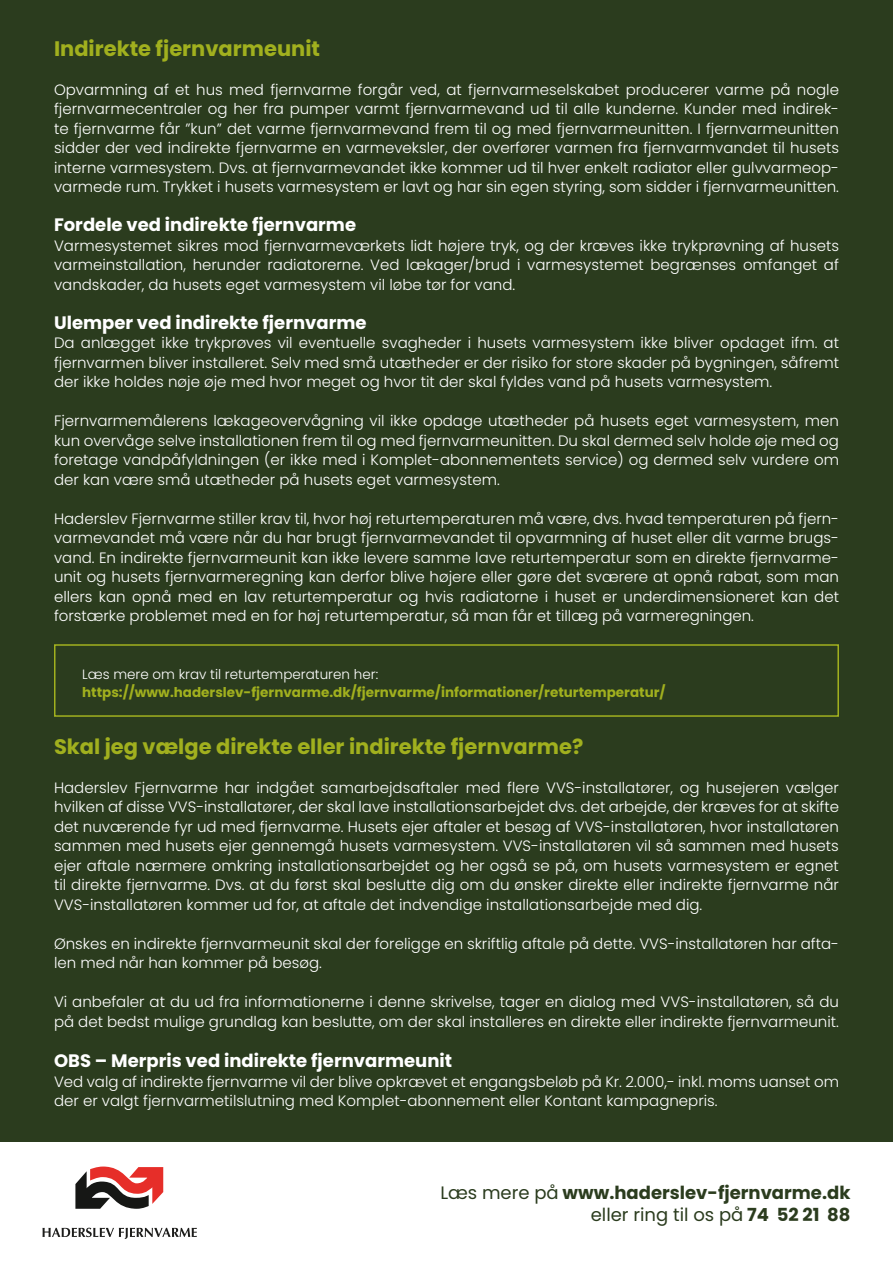
<style>
.page{position:relative;width:893px;height:1263px;background:#fff}
.page>*{position:absolute;margin:0;border:0;box-sizing:border-box;transform-origin:0 0}
.t1{font:700 21px "Poppins";color:#a1b01e}
.t2{font:700 18px "Poppins";color:#fff}
.t3{font:700 18px "Poppins";color:#2b3c1e}
.t4{font:18px "Poppins";color:#2b3c1e}
.t5{font:300 15px/19.5px "Poppins";color:#fff;text-align:justify}
.t6{font:700 13.5px "Poppins";color:#a1b01e}
.t7{font:300 13.5px "Poppins";color:#fff}
.s1{font-weight:400}
.s2{font-weight:700}
</style>
<div class="page">
<div style="left:0;top:0;width:893px;height:1141px;background:#2b3c1e"></div>
<svg style="left:75px;top:1166px;width:88px;height:43px"></svg>
<svg style="left:43px;top:1228px;width:154px;height:11px"></svg>
<div style="left:54px;top:644px;width:785px;height:73px;border:2px solid #a1b01e"></div>
<p class="t1" style="left:54px;top:36px;width:268px">Indirekte fjernvarmeunit</p>
<p class="t5" style="left:54px;top:80px;width:786px">Opvarmning af et hus med fjernvarme forgår ved, at fjernvarmeselskabet producerer varme på nogle fjernvarmecentraler og her fra pumper varmt fjernvarmevand ud til alle kunderne. Kunder med indirek&shy;te fjernvarme får ”kun” det varme fjernvarmevand frem til og med fjernvarmeunitten. I fjernvarmeunitten sidder der ved indirekte fjernvarme en varmeveksler, der overfører varmen fra fjernvarmvandet til husets interne varmesystem. Dvs. at fjernvarmevandet ikke kommer ud til hver enkelt radiator eller gulvvarmeop&shy;varmede rum. Trykket i husets varmesystem er lavt og har sin egen styring, som sidder i fjernvarmeunitten.</p>
<p class="t2" style="left:54px;top:215px;width:304px">Fordele ved indirekte fjernvarme</p>
<p class="t5" style="left:54px;top:236px;width:786px">Varmesystemet sikres mod fjernvarmeværkets lidt højere tryk, og der kræves ikke trykprøvning af husets varmeinstallation, herunder radiatorerne. Ved lækager/brud i varmesystemet begrænses omfanget af vandskader, da husets eget varmesystem vil løbe tør for vand.</p>
<p class="t2" style="left:54px;top:312px;width:314px">Ulemper ved indirekte fjernvarme</p>
<p class="t5" style="left:54px;top:333px;width:786px">Da anlægget ikke trykprøves vil eventuelle svagheder i husets varmesystem ikke bliver opdaget ifm. at fjernvarmen bliver installeret. Selv med små utætheder er der risiko for store skader på bygningen, såfremt der ikke holdes nøje øje med hvor meget og hvor tit der skal fyldes vand på husets varmesystem.</p>
<p class="t5" style="left:54px;top:411px;width:786px">Fjernvarmemålerens lækageovervågning vil ikke opdage utætheder på husets eget varmesystem, men kun overvåge selve installationen frem til og med fjernvarmeunitten. Du skal dermed selv holde øje med og foretage vandpåfyldningen (er ikke med i Komplet-abonnementets service) og dermed selv vurdere om der kan være små utætheder på husets eget varmesystem.</p>
<p class="t5" style="left:54px;top:509px;width:786px">Haderslev Fjernvarme stiller krav til, hvor høj returtemperaturen må være, dvs. hvad temperaturen på fjern&shy;varmevandet må være når du har brugt fjernvarmevandet til opvarmning af huset eller dit varme brugs&shy;vand. En indirekte fjernvarmeunit kan ikke levere samme lave returtemperatur som en direkte fjernvarme&shy;unit og husets fjernvarmeregning kan derfor blive højere eller gøre det sværere at opnå rabat, som man ellers kan opnå med en lav returtemperatur og hvis radiatorne i huset er underdimensioneret kan det forstærke problemet med en for høj returtemperatur, så man får et tillæg på varmeregningen.</p>
<p class="t7" style="left:82px;top:666px;width:298px">Læs mere om krav til returtemperaturen her:</p>
<p class="t6" style="left:82px;top:684px;width:585px">https://www.haderslev-fjernvarme.dk/fjernvarme/informationer/returtemperatur/</p>
<p class="t1" style="left:54px;top:734px;width:531px">Skal jeg vælge direkte eller indirekte fjernvarme?</p>
<p class="t5" style="left:54px;top:778px;width:786px">Haderslev Fjernvarme har indgået samarbejdsaftaler med flere VVS-installatører, og husejeren vælger hvilken af disse VVS-installatører, der skal lave installationsarbejdet dvs. det arbejde, der kræves for at skifte det nuværende fyr ud med fjernvarme. Husets ejer aftaler et besøg af VVS-installatøren, hvor installatøren sammen med husets ejer gennemgå husets varmesystem. VVS-installatøren vil så sammen med husets ejer aftale nærmere omkring installationsarbejdet og her også se på, om husets varmesystem er egnet til direkte fjernvarme. Dvs. at du først skal beslutte dig om du ønsker direkte eller indirekte fjernvarme når VVS-installatøren kommer ud for, at aftale det indvendige installationsarbejde med dig.</p>
<p class="t5" style="left:54px;top:934px;width:786px">Ønskes en indirekte fjernvarmeunit skal der foreligge en skriftlig aftale på dette. VVS-installatøren har afta&shy;len med når han kommer på besøg.</p>
<p class="t5" style="left:54px;top:992px;width:786px">Vi anbefaler at du ud fra informationerne i denne skrivelse, tager en dialog med VVS-installatøren, så du på det bedst mulige grundlag kan beslutte, om der skal installeres en direkte eller indirekte fjernvarmeunit.</p>
<p class="t2" style="left:54px;top:1050px;width:400px">OBS – Merpris ved indirekte fjernvarmeunit</p>
<p class="t5" style="left:54px;top:1072px;width:786px">Ved valg af indirekte fjernvarme vil der blive opkrævet et engangsbeløb på Kr. 2.000,- inkl. moms uanset om der er valgt fjernvarmetilslutning med Komplet-abonnement eller Kontant kampagnepris.</p>
<p class="t3" style="left:440px;top:1182px;width:412px"><span class="s1">Læs mere på</span> www.haderslev-fjernvarme.dk</p>
<p class="t4" style="left:591px;top:1204px;width:261px">eller ring til os på <span class="s2">74 52 21 88</span></p>
</div>
